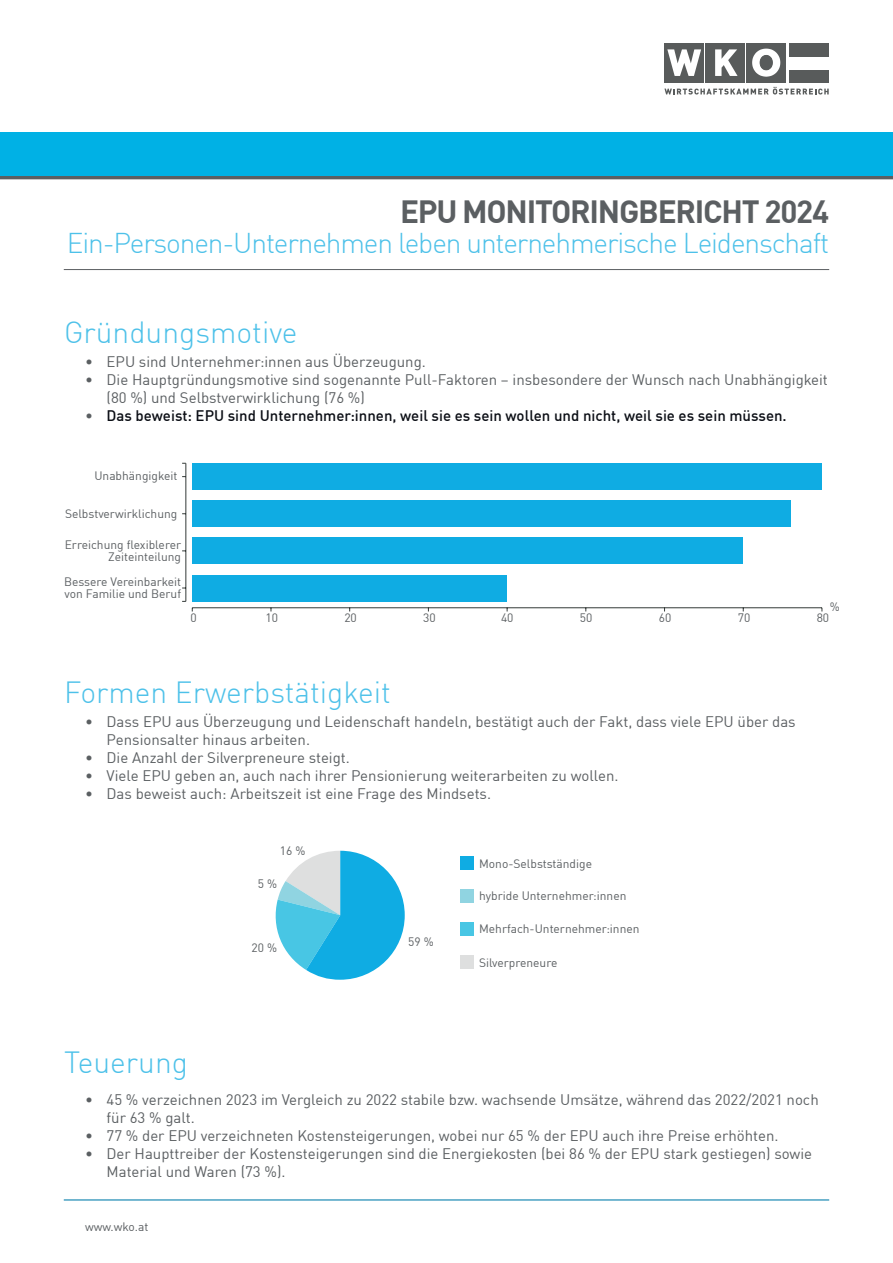
<style>
.page{position:relative;width:893px;height:1263px;background:#fff}
.page>*{position:absolute;margin:0;border:0;box-sizing:border-box;transform-origin:0 0}
.t1{font:700 31.5px "DIN Offc Pro";letter-spacing:-.04em;color:#5b5f62}
.t2{font:300 30px "DIN Offc Pro";color:#4dc1e9}
.t3{font:300 28.05px "DIN Offc Pro";letter-spacing:-.04em;color:#4dc1e9}
.t4{font:15px/18px "DIN Offc Pro";color:#5b5f62}
.t5{font:500 15px "DIN Offc Pro";color:#0b0e15}
.t6{font:12px/12px "DIN Offc Pro";color:#5b5f62}
.s1{font-weight:400;color:#5b5f62}
</style>
<div class="page">
<hr style="left:64px;top:1199px;width:765px;height:2px;background:#48a1c2">
<hr style="left:64px;top:269px;width:765px;height:1px;background:#5b5f62">
<div style="left:747px;top:43px;width:39px;height:40px;background:#585b5b"></div>
<div style="left:706px;top:43px;width:39px;height:40px;background:#585b5b"></div>
<svg style="left:664px;top:87px;width:165px;height:8px"></svg>
<svg style="left:715px;top:49px;width:22px;height:27px"></svg>
<div style="left:665px;top:43px;width:39px;height:40px;background:#585b5b"></div>
<svg style="left:667px;top:49px;width:34px;height:27px"></svg>
<div style="left:790px;top:43px;width:39px;height:14px;background:#585b5b"></div>
<div style="left:790px;top:70px;width:39px;height:13px;background:#585b5b"></div>
<svg style="left:752px;top:49px;width:28px;height:28px"></svg>
<hr style="left:0;top:175px;width:893px;height:4px;background:#5b5f62">
<div style="left:0;top:133px;width:893px;height:43px;background:#00b1e5"></div>
<hr style="left:186px;top:463px;width:1px;height:138px;background:#343a38">
<div style="left:192px;top:575px;width:315px;height:26px;background:#0face3"></div>
<div style="left:192px;top:537px;width:551px;height:27px;background:#0face3"></div>
<div style="left:192px;top:500px;width:598px;height:27px;background:#0face3"></div>
<div style="left:192px;top:463px;width:630px;height:27px;background:#0face3"></div>
<hr style="left:192px;top:607px;width:630px;height:1px;background:#343a38">
<svg style="left:275px;top:851px;width:130px;height:129px"></svg>
<div style="left:460px;top:856px;width:13px;height:14px;background:#0face3"></div>
<div style="left:460px;top:922px;width:13px;height:14px;background:#48c6e4"></div>
<div style="left:460px;top:889px;width:13px;height:14px;background:#90d4e1"></div>
<div style="left:460px;top:955px;width:13px;height:13px;background:#dedfdf"></div>
<h1 class="t1" style="left:400px;top:185px;width:431px">EPU MONITORINGBERICHT 2024</h1>
<h3 class="t3" style="left:67px;top:221px;width:764px">Ein-Personen-Unternehmen leben unternehmerische Leidenschaft</h3>
<h2 class="t2" style="left:64px;top:309px;width:235px">Gründungsmotive</h2>
<p class="t4" style="left:85px;top:351px;width:342px">• EPU sind Unternehmer:innen aus Überzeugung.</p>
<p class="t4" style="left:107px;top:369px;width:723px;text-indent:-21px">• Die Hauptgründungsmotive sind sogenannte Pull-Faktoren – insbesondere der Wunsch nach Unabhängigkeit (80 %) und Selbstverwirklichung (76 %)</p>
<p class="t5" style="left:85px;top:403px;width:703px"><span class="s1">•</span> Das beweist: EPU sind Unternehmer:innen, weil sie es sein wollen und nicht, weil sie es sein müssen.</p>
<p class="t6" style="left:94px;top:468px;width:84px">Unabhängigkeit</p>
<p class="t6" style="left:65px;top:506px;width:114px">Selbstverwirklichung</p>
<p class="t6" style="left:65px;top:537px;width:118px;text-align:right">Erreichung flexiblerer<br>Zeiteinteilung</p>
<p class="t6" style="left:64px;top:575px;width:119px">Bessere Vereinbarkeit von Familie und Beruf</p>
<p class="t6" style="left:830px;top:600px;width:11px">%</p>
<p class="t6" style="left:190px;top:611px;width:8px">0</p>
<p class="t6" style="left:265px;top:611px;width:14px">10</p>
<p class="t6" style="left:344px;top:611px;width:14px">20</p>
<p class="t6" style="left:423px;top:611px;width:14px">30</p>
<p class="t6" style="left:501px;top:611px;width:14px">40</p>
<p class="t6" style="left:580px;top:611px;width:14px">50</p>
<p class="t6" style="left:659px;top:611px;width:14px">60</p>
<p class="t6" style="left:738px;top:611px;width:14px">70</p>
<p class="t6" style="left:817px;top:611px;width:14px">80</p>
<h2 class="t2" style="left:64px;top:669px;width:328px">Formen Erwerbstätigkeit</h2>
<p class="t4" style="left:107px;top:711px;width:691px;text-indent:-21px">• Dass EPU aus Überzeugung und Leidenschaft handeln, bestätigt auch der Fakt, dass viele EPU über das<br>Pensionsalter hinaus arbeiten.</p>
<p class="t4" style="left:85px;top:747px;width:266px">• Die Anzahl der Silverpreneure steigt.</p>
<p class="t4" style="left:85px;top:765px;width:535px">• Viele EPU geben an, auch nach ihrer Pensionierung weiterarbeiten zu wollen.</p>
<p class="t4" style="left:85px;top:783px;width:407px">• Das beweist auch: Arbeitszeit ist eine Frage des Mindsets.</p>
<p class="t6" style="left:280px;top:843px;width:27px">16 %</p>
<p class="t6" style="left:258px;top:876px;width:21px">5 %</p>
<p class="t6" style="left:252px;top:940px;width:27px">20 %</p>
<p class="t6" style="left:408px;top:935px;width:27px">59 %</p>
<p class="t6" style="left:479px;top:856px;width:114px">Mono-Selbstständige</p>
<p class="t6" style="left:479px;top:889px;width:149px">hybride Unternehmer:innen</p>
<p class="t6" style="left:479px;top:922px;width:162px">Mehrfach-Unternehmer:innen</p>
<p class="t6" style="left:479px;top:955px;width:80px">Silverpreneure</p>
<h2 class="t2" style="left:64px;top:1039px;width:125px">Teuerung</h2>
<p class="t4" style="left:107px;top:1089px;width:714px;text-indent:-21px">• 45 % verzeichnen 2023 im Vergleich zu 2022 stabile bzw. wachsende Umsätze, während das 2022/2021 noch für 63 % galt.</p>
<p class="t4" style="left:85px;top:1125px;width:695px">• 77 % der EPU verzeichneten Kostensteigerungen, wobei nur 65 % der EPU auch ihre Preise erhöhten.</p>
<p class="t4" style="left:107px;top:1143px;width:707px;text-indent:-21px">• Der Haupttreiber der Kostensteigerungen sind die Energiekosten (bei 86 % der EPU stark gestiegen) sowie<br>Material und Waren (73 %).</p>
<p class="t6" style="left:85px;top:1219px;width:65px">www.wko.at</p>
</div>
